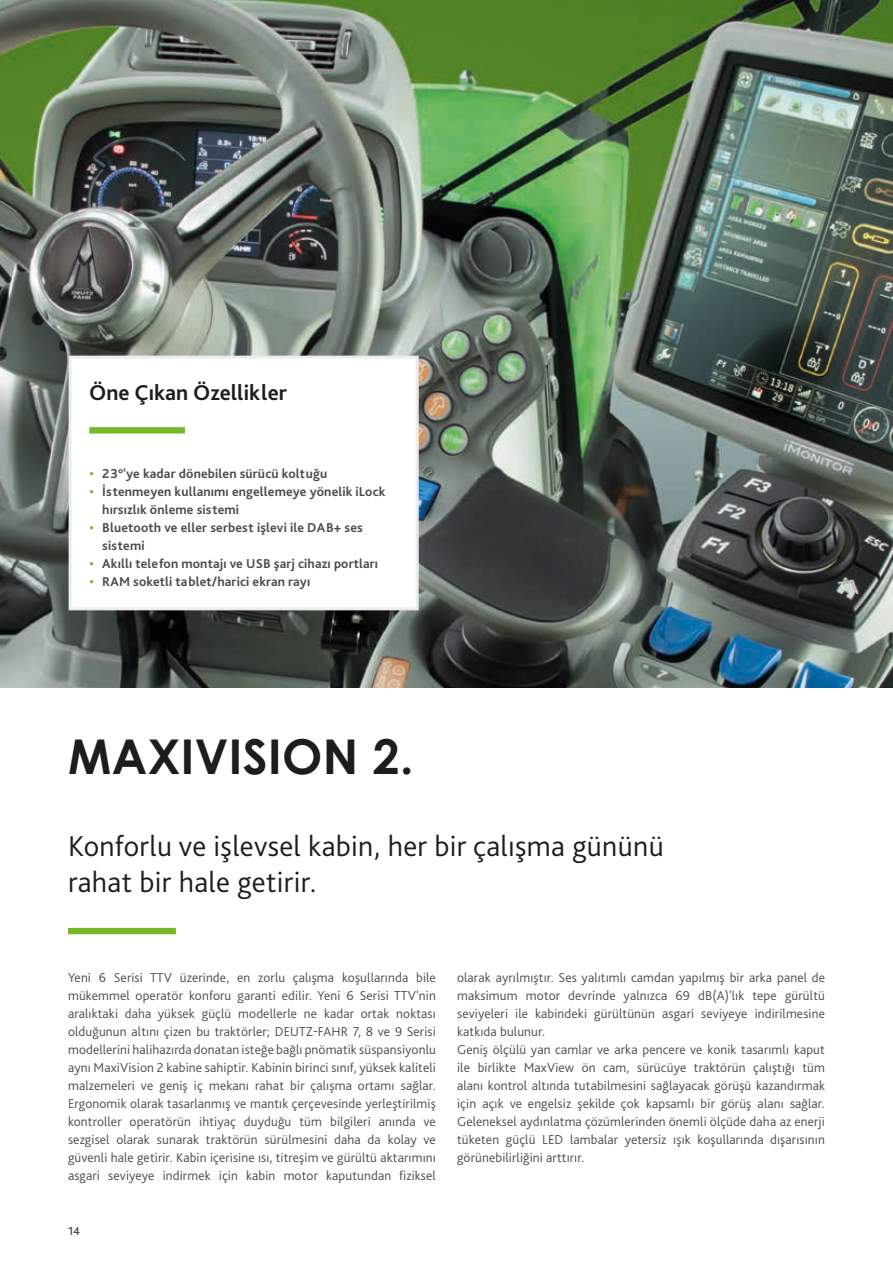
<style>
.page{position:relative;width:893px;height:1263px;background:#fff}
.page>*{position:absolute;margin:0;border:0;box-sizing:border-box;transform-origin:0 0}
.t1{font:700 48px "Century Gothic Pro";letter-spacing:.01em;color:#1d1d1b}
.t2{font:300 30px/36px "Bliss Pro";letter-spacing:.01em;color:#1d1d1b}
.t3{font:700 22.5px "Bliss Pro";color:#1d1d1b}
.t4{font:300 13.5px/18px "Bliss Pro";letter-spacing:.01em;color:#4b4b4a;text-align:justify}
.t5{font:700 13.5px/18px "Bliss Pro";letter-spacing:.01em;color:#4b4b4a}
.t6{font:500 12px "Bliss Pro";color:#4b4b4a}
.s1{color:#76b82a}
</style>
<div class="page">
<img style="left:0;top:0;width:893px;height:687px">
<div style="left:69px;top:356px;width:350px;height:254px;background:#fff;border:3px solid #ededed"></div>
<div style="left:68px;top:928px;width:108px;height:6px;background:#76b82a"></div>
<div style="left:89px;top:427px;width:96px;height:6px;background:#76b82a"></div>
<h3 class="t3" style="left:89px;top:379px;width:199px">Öne Çıkan Özellikler</h3>
<p class="t5" style="left:90px;top:464px;width:239px"><span class="s1">•</span> 23°'ye kadar dönebilen sürücü koltuğu</p>
<p class="t5" style="left:102px;top:482px;width:285px;text-indent:-13px"><span class="s1">•</span> İstenmeyen kullanımı engellemeye yönelik iLock hırsızlık önleme sistemi</p>
<p class="t5" style="left:102px;top:518px;width:262px;text-indent:-13px"><span class="s1">•</span> Bluetooth ve eller serbest işlevi ile DAB+ ses sistemi</p>
<p class="t5" style="left:90px;top:554px;width:290px"><span class="s1">•</span> Akıllı telefon montajı ve USB şarj cihazı portları</p>
<p class="t5" style="left:90px;top:572px;width:222px"><span class="s1">•</span> RAM soketli tablet/harici ekran rayı</p>
<h1 class="t1" style="left:68px;top:726px;width:347px">MAXIVISION 2.</h1>
<h2 class="t2" style="left:68px;top:828px;width:597px">Konforlu ve işlevsel kabin, her bir çalışma gününü rahat bir hale getirir.</h2>
<p class="t4" style="left:68px;top:968px;width:369px">Yeni 6 Serisi TTV üzerinde, en zorlu çalışma koşullarında bile mükemmel operatör konforu garanti edilir. Yeni 6 Serisi TTV'nin aralıktaki daha yüksek güçlü modellerle ne kadar ortak noktası olduğunun altını çizen bu traktörler; DEUTZ-FAHR 7, 8 ve 9 Serisi modellerini halihazırda donatan isteğe bağlı pnömatik süspansiyonlu aynı MaxiVision 2 kabine sahiptir. Kabinin birinci sınıf, yüksek kaliteli malzemeleri ve geniş iç mekanı rahat bir çalışma ortamı sağlar.<br>Ergonomik olarak tasarlanmış ve mantık çerçevesinde yerleştirilmiş kontroller operatörün ihtiyaç duyduğu tüm bilgileri anında ve sezgisel olarak sunarak traktörün sürülmesini daha da kolay ve güvenli hale getirir. Kabin içerisine ısı, titreşim ve gürültü aktarımını asgari seviyeye indirmek için kabin motor kaputundan fiziksel</p>
<p class="t4" style="left:457px;top:968px;width:369px;text-align:left">olarak ayrılmıştır. Ses yalıtımlı camdan yapılmış bir arka panel de maksimum motor devrinde yalnızca 69 dB(A)'lık tepe gürültü seviyeleri ile kabindeki gürültünün asgari seviyeye indirilmesine katkıda bulunur.<br>Geniş ölçülü yan camlar ve arka pencere ve konik tasarımlı kaput ile birlikte MaxView ön cam, sürücüye traktörün çalıştığı tüm alanı kontrol altında tutabilmesini sağlayacak görüşü kazandırmak için açık ve engelsiz şekilde çok kapsamlı bir görüş alanı sağlar.<br>Geleneksel aydınlatma çözümlerinden önemli ölçüde daha az enerji tüketen güçlü LED lambalar yetersiz ışık koşullarında dışarısının görünebilirliğini arttırır.</p>
<p class="t6" style="left:68px;top:1223px;width:14px">14</p>
</div>
